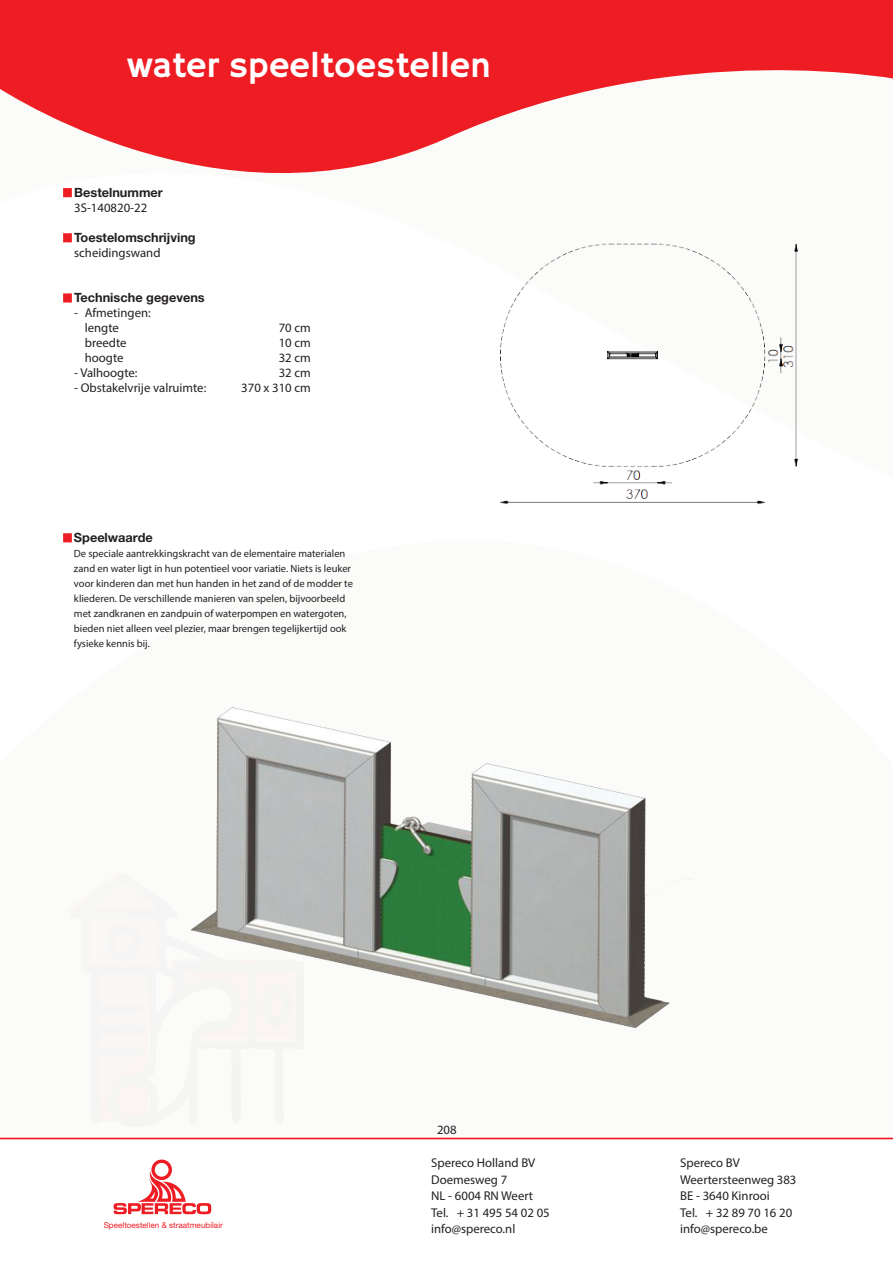
<style>
.page{position:relative;width:893px;height:1263px;background:#fff}
.page>*{position:absolute;margin:0;border:0;box-sizing:border-box;transform-origin:0 0}
.t1{font:36px "Hammersmith One";color:#fff}
.t2{font:12.75px/15px "Myriad Pro";color:#231f20}
.t3{font:700 12.75px "Helvetica Neue LT Std";color:#231f20}
.t4{font:10.5px/15px "Myriad Pro";color:#231f20}
.t5{font:8.1px "Helvetica Neue LT Std";color:#ee1d23}
</style>
<div class="page">
<svg style="left:114px;top:1159px;width:97px;height:55px"></svg>
<hr style="left:0;top:1137px;width:893px;height:2px;background:#ee1d23">
<svg style="left:0;top:0;width:893px;height:198px;fill:#ee1d23"></svg>
<div style="left:63px;top:188px;width:9px;height:9px;background:#ee1d23;border:2px solid #ee1d23"></div>
<div style="left:63px;top:233px;width:9px;height:9px;background:#ee1d23;border:2px solid #ee1d23"></div>
<div style="left:63px;top:293px;width:9px;height:10px;background:#ee1d23;border:2px solid #ee1d23"></div>
<div style="left:63px;top:533px;width:9px;height:9px;background:#ee1d23;border:2px solid #ee1d23"></div>
<img style="left:133px;top:707px;width:559px;height:390px">
<img style="left:500px;top:243px;width:298px;height:262px">
<h1 class="t1" style="left:127px;top:46px;width:365px">water speeltoestellen</h1>
<p class="t3" style="left:74px;top:185px;width:90px">Bestelnummer</p>
<p class="t2" style="left:74px;top:200px;width:75px">3S-140820-22</p>
<p class="t3" style="left:74px;top:230px;width:123px">Toestelomschrijving</p>
<p class="t2" style="left:74px;top:245px;width:88px">scheidingswand</p>
<p class="t3" style="left:74px;top:289px;width:132px">Technische gegevens</p>
<p class="t2" style="left:85px;top:305px;width:67px;text-indent:-11px">- Afmetingen: lengte</p>
<p class="t2" style="left:279px;top:320px;width:34px">70 cm</p>
<p class="t2" style="left:85px;top:335px;width:43px">breedte</p>
<p class="t2" style="left:279px;top:335px;width:34px">10 cm</p>
<p class="t2" style="left:85px;top:350px;width:40px">hoogte</p>
<p class="t2" style="left:279px;top:350px;width:34px">32 cm</p>
<p class="t2" style="left:74px;top:365px;width:65px">- Valhoogte:</p>
<p class="t2" style="left:279px;top:365px;width:34px">32 cm</p>
<p class="t2" style="left:74px;top:380px;width:134px">- Obstakelvrije valruimte:</p>
<p class="t2" style="left:241px;top:380px;width:71px">370 x 310 cm</p>
<p class="t3" style="left:74px;top:530px;width:80px">Speelwaarde</p>
<p class="t4" style="left:74px;top:546px;width:280px">De speciale aantrekkingskracht van de elementaire materialen zand en water ligt in hun potentieel voor variatie. Niets is leuker voor kinderen dan met hun handen in het zand of de modder te kliederen. De verschillende manieren van spelen, bijvoorbeeld met zandkranen en zandpuin of waterpompen en watergoten, bieden niet alleen veel plezier, maar brengen tegelijkertijd ook fysieke kennis bij.</p>
<p class="t5" style="left:104px;top:1220px;width:121px">Speeltoestellen &amp; straatmeubilair</p>
<p class="t2" style="left:437px;top:1122px;width:21px">208</p>
<p class="t2" style="left:431px;top:1155px;width:106px">Spereco Holland BV</p>
<p class="t2" style="left:680px;top:1155px;width:61px">Spereco BV</p>
<p class="t2" style="left:431px;top:1172px;width:78px">Doemesweg 7</p>
<p class="t2" style="left:680px;top:1172px;width:118px">Weertersteenweg 383</p>
<p class="t2" style="left:431px;top:1188px;width:103px">NL - 6004 RN Weert</p>
<p class="t2" style="left:680px;top:1188px;width:91px">BE - 3640 Kinrooi</p>
<p class="t2" style="left:431px;top:1205px;width:120px">Tel. + 31 495 54 02 05</p>
<p class="t2" style="left:680px;top:1205px;width:114px">Tel. + 32 89 70 16 20</p>
<p class="t2" style="left:431px;top:1221px;width:86px">info@spereco.nl</p>
<p class="t2" style="left:680px;top:1221px;width:89px">info@spereco.be</p>
</div>
